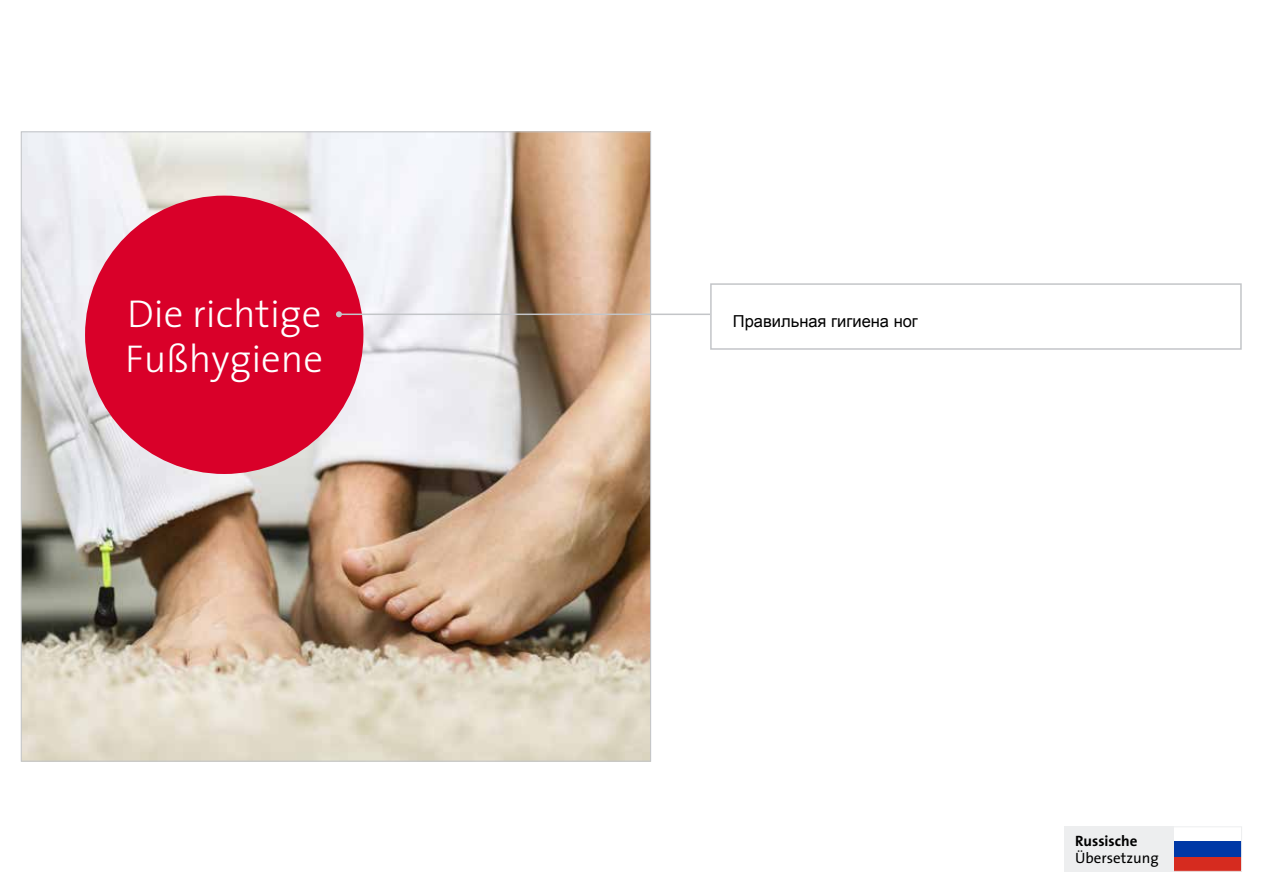
<style>
.page{position:relative;width:1263px;height:893px;background:#fff}
.page>*{position:absolute;margin:0;border:0;box-sizing:border-box;transform-origin:0 0}
.t1{font:300 39px/44.8px "The Sans";color:#fff}
.t2{font:16.5px "Arial";color:#000}
.t3{font:15px "The Sans";color:#000}
.t4{font:700 15px "The Sans";color:#000}
</style>
<div class="page">
<div style="left:1170px;top:849px;width:71px;height:22px;background:#d62b1f"></div>
<div style="left:1170px;top:841px;width:71px;height:16px;background:#0038a6"></div>
<div style="left:1170px;top:826px;width:72px;height:46px;border:1px solid #edeeef"></div>
<div style="left:1064px;top:826px;width:110px;height:46px;background:#edeeef"></div>
<img style="left:23px;top:133px;width:626px;height:627px">
<div style="left:85px;top:196px;width:278px;height:278px;background:#d90029;border-radius:50%"></div>
<hr style="left:339px;top:314px;width:384px;height:1px;background:#c3c5c8">
<svg style="left:336px;top:311px;width:6px;height:6px"></svg>
<div style="left:711px;top:284px;width:530px;height:65px;background:#fff"></div>
<div style="left:710px;top:283px;width:532px;height:67px;border:2px solid #c3c5c8"></div>
<p class="t1" style="left:125px;top:290px;width:199px">Die richtige<br>Fußhygiene</p>
<p class="t2" style="left:733px;top:310px;width:187px">Правильная гигиена ног</p>
<p class="t4" style="left:1075px;top:829px;width:64px">Russische</p>
<p class="t3" style="left:1075px;top:845px;width:85px">Übersetzung</p>
</div>
